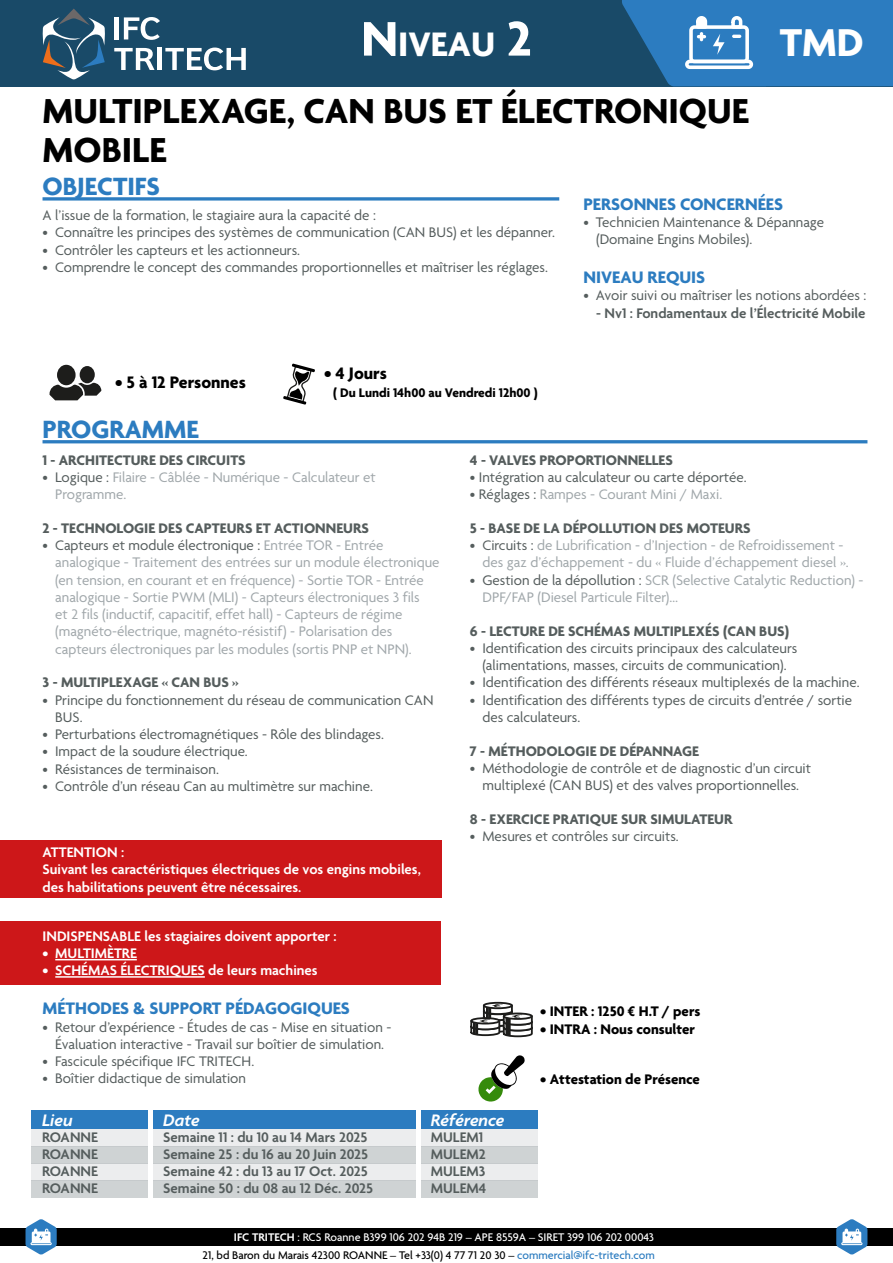
<style>
.page{position:relative;width:893px;height:1263px;background:#fff}
.page>*{position:absolute;margin:0;border:0;box-sizing:border-box;transform-origin:0 0}
.t1{font:700 42px "Agenda";color:#fff}
.t2{font:700 37.5px/39px "Agenda";color:#000}
.t3{font:700 36.75px "Agenda";color:#fff}
.t4{font:700 27px "Agenda";color:#2c7cc0}
.t5{font:700 18px "Agenda";color:#2c7cc0}
.t6{font:700 18px "Agenda";color:#000}
.t7{font:italic 600 18px "Agenda";color:#fff}
.t8{font:15px/17.2px "Agenda";color:#555d5d;text-align:center}
.t9{font:15px/17.2px "Agenda";color:#a0a7aa}
.t10{font:700 15px "Agenda";color:#555d5d}
.t11{font:600 15px/17.2px "Agenda";color:#fff}
.t12{font:600 15px "Agenda";color:#555d5d}
.t13{font:700 15px "Agenda";color:#000}
.t14{font:700 13.5px "Agenda";color:#000}
.t15{font:500 12px/17.5px "Agenda";color:#fff;text-align:right}
.s1{font-size:52.5px}
.s2{color:#555d5d}
.s3{font-weight:600}
.s4{color:#000}
.s5{color:#2c7cc0}
</style>
<div class="page">
<div style="left:0;top:1228px;width:893px;height:17px;background:#000"></div>
<svg style="left:26px;top:1219px;width:31px;height:36px"></svg>
<svg style="left:836px;top:1219px;width:31px;height:36px"></svg>
<div style="left:0;top:1px;width:893px;height:85px;background:#194a68"></div>
<svg style="left:0;top:0;width:622px;height:71px"></svg>
<svg style="left:49px;top:365px;width:53px;height:36px"></svg>
<svg style="left:283px;top:363px;width:32px;height:42px"></svg>
<svg style="left:114px;top:48px;width:41px;height:22px"></svg>
<hr style="left:158px;top:48px;width:4px;height:22px;background:#fff">
<svg style="left:165px;top:48px;width:81px;height:22px"></svg>
<div style="left:114px;top:17px;width:5px;height:22px;background:#fff"></div>
<svg style="left:124px;top:17px;width:36px;height:23px"></svg>
<svg style="left:42px;top:9px;width:64px;height:70px"></svg>
<svg style="left:622px;top:0;width:271px;height:87px;background:#357ebb"></svg>
<hr style="left:43px;top:440px;width:824px;height:3px;background:#2c7cc0">
<svg style="left:43px;top:197px;width:516px;height:4px;background:#5092ca"></svg>
<svg style="left:478px;top:1055px;width:47px;height:46px"></svg>
<div style="left:483px;top:1002px;width:30px;height:7px;border:2px solid #1d1d1b;border-radius:50%"></div>
<svg style="left:470px;top:1004px;width:63px;height:33px"></svg>
<hr style="left:505px;top:1018px;width:3px;height:17px;background:#1d1d1b">
<hr style="left:508px;top:1018px;width:3px;height:18px;background:#1d1d1b">
<div style="left:0;top:840px;width:442px;height:58px;background:#cd1719"></div>
<div style="left:0;top:921px;width:440px;height:64px;background:#cd1719"></div>
<hr style="left:55px;top:959px;width:82px;height:1px;background:#fff">
<hr style="left:55px;top:976px;width:150px;height:2px;background:#fff">
<div style="left:31px;top:1129px;width:507px;height:17px;background:#ecedee"></div>
<div style="left:31px;top:1163px;width:507px;height:17px;background:#ecedee"></div>
<div style="left:31px;top:1146px;width:507px;height:17px;background:#cfd3d4"></div>
<div style="left:31px;top:1180px;width:507px;height:17px;background:#cfd3d4"></div>
<div style="left:31px;top:1110px;width:507px;height:19px;background:#2c7cc0"></div>
<hr style="left:149px;top:1110px;width:4px;height:87px;background:#fff">
<hr style="left:416px;top:1110px;width:4px;height:87px;background:#fff">
<h3 class="t3" style="left:361px;top:24px;width:172px"><span class="s1">N</span>IVEAU <span class="s1">2</span></h3>
<h2 class="t2" style="left:43px;top:93px;width:708px">MULTIPLEXAGE, CAN BUS ET ÉLECTRONIQUE<br>MOBILE</h2>
<h1 class="t1" style="left:780px;top:20px;width:86px">TMD</h1>
<h3 class="t4" style="left:43px;top:172px;width:119px">OBJECTIFS</h3>
<p class="t8" style="left:43px;top:208px;width:335px">A l’issue de la formation, le stagiaire aura la capacité de :</p>
<p class="t8" style="left:43px;top:225px;width:514px">• Connaître les principes des systèmes de communication (CAN BUS) et les dépanner.</p>
<p class="t8" style="left:43px;top:242px;width:259px">• Contrôler les capteurs et les actionneurs.</p>
<p class="t8" style="left:43px;top:259px;width:507px">• Comprendre le concept des commandes proportionnelles et maîtriser les réglages.</p>
<p class="t6" style="left:115px;top:373px;width:132px">• 5 à 12 Personnes</p>
<h3 class="t4" style="left:43px;top:415px;width:158px">PROGRAMME</h3>
<p class="t6" style="left:324px;top:364px;width:64px">• 4 Jours</p>
<p class="t14" style="left:333px;top:385px;width:206px">( Du Lundi 14h00 au Vendredi 12h00 )</p>
<p class="t5" style="left:583px;top:194px;width:201px">PERSONNES CONCERNÉES</p>
<p class="t8" style="left:596px;top:214px;width:229px;text-align:left;text-indent:-13px">• Technicien Maintenance &amp; Dépannage (Domaine Engins Mobiles).</p>
<p class="t5" style="left:583px;top:268px;width:123px">NIVEAU REQUIS</p>
<p class="t8" style="left:583px;top:288px;width:284px">• Avoir suivi ou maîtriser les notions abordées :</p>
<p class="t12" style="left:596px;top:305px;width:271px">- Nv1 : Fondamentaux de l’Électricité Mobile</p>
<p class="t10" style="left:43px;top:452px;width:205px">1 - ARCHITECTURE DES CIRCUITS</p>
<p class="t9" style="left:55px;top:469px;width:322px;text-indent:-13px"><span class="s2">• Logique :</span> Filaire - Câblée - Numérique - Calculateur et<br>Programme.</p>
<p class="t10" style="left:43px;top:520px;width:328px">2 - TECHNOLOGIE DES CAPTEURS ET ACTIONNEURS</p>
<p class="t9" style="left:55px;top:537px;width:386px;text-indent:-13px"><span class="s2">• Capteurs et module électronique :</span> Entrée TOR - Entrée analogique - Traitement des entrées sur un module électronique (en tension, en courant et en fréquence) - Sortie TOR - Entrée analogique - Sortie PWM (MLI) - Capteurs électroniques 3 fils<br>et 2 fils (inductif, capacitif, effet hall) - Capteurs de régime (magnéto-électrique, magnéto-résistif) - Polarisation des capteurs électroniques par les modules (sortis PNP et NPN).</p>
<p class="t10" style="left:43px;top:674px;width:198px">3 - MULTIPLEXAGE « CAN BUS »</p>
<p class="t8" style="left:55px;top:692px;width:380px;text-align:left;text-indent:-13px">• Principe du fonctionnement du réseau de communication CAN<br>BUS.</p>
<p class="t8" style="left:43px;top:726px;width:343px">• Perturbations électromagnétiques - Rôle des blindages.</p>
<p class="t8" style="left:43px;top:744px;width:207px">• Impact de la soudure électrique.</p>
<p class="t8" style="left:43px;top:761px;width:178px">• Résistances de terminaison.</p>
<p class="t8" style="left:43px;top:778px;width:332px">• Contrôle d’un réseau Can au multimètre sur machine.</p>
<p class="t11" style="left:43px;top:844px;width:380px">ATTENTION :<br>Suivant les caractéristiques électriques de vos engins mobiles, des habilitations peuvent être nécessaires.</p>
<p class="t11" style="left:43px;top:928px;width:296px">INDISPENSABLE les stagiaires doivent apporter :</p>
<p class="t11" style="left:43px;top:946px;width:96px">• MULTIMÈTRE</p>
<p class="t11" style="left:43px;top:963px;width:277px">• SCHÉMAS ÉLECTRIQUES de leurs machines</p>
<p class="t5" style="left:43px;top:999px;width:309px">MÉTHODES &amp; SUPPORT PÉDAGOGIQUES</p>
<p class="t8" style="left:43px;top:1019px;width:350px">• Retour d’expérience - Études de cas - Mise en situation -<br>Évaluation interactive - Travail sur boîtier de simulation.</p>
<p class="t8" style="left:43px;top:1054px;width:213px">• Fascicule spécifique IFC TRITECH.</p>
<p class="t8" style="left:43px;top:1071px;width:205px">• Boîtier didactique de simulation</p>
<p class="t10" style="left:470px;top:452px;width:204px">4 - VALVES PROPORTIONNELLES</p>
<p class="t8" style="left:470px;top:469px;width:278px">• Intégration au calculateur ou carte déportée.</p>
<p class="t9" style="left:470px;top:486px;width:254px"><span class="s2">• Réglages :</span> Rampes - Courant Mini / Maxi.</p>
<p class="t10" style="left:470px;top:520px;width:282px">5 - BASE DE LA DÉPOLLUTION DES MOTEURS</p>
<p class="t9" style="left:483px;top:537px;width:368px;text-indent:-13px"><span class="s2">• Circuits :</span> de Lubrification - d’Injection - de Refroidissement - des gaz d’échappement - du « Fluide d’échappement diesel ».</p>
<p class="t9" style="left:483px;top:572px;width:382px;text-indent:-13px"><span class="s2">• Gestion de la dépollution :</span> SCR (Selective Catalytic Reduction) -<br>DPF/FAP (Diesel Particule Filter)…</p>
<p class="t10" style="left:470px;top:623px;width:321px">6 - LECTURE DE SCHÉMAS MULTIPLEXÉS (CAN BUS)</p>
<p class="t8" style="left:470px;top:640px;width:329px">• Identification des circuits principaux des calculateurs (alimentations, masses, circuits de communication).</p>
<p class="t8" style="left:470px;top:675px;width:391px">• Identification des différents réseaux multiplexés de la machine.</p>
<p class="t8" style="left:483px;top:692px;width:371px;text-align:left;text-indent:-13px">• Identification des différents types de circuits d’entrée / sortie des calculateurs.</p>
<p class="t10" style="left:470px;top:743px;width:231px">7 - MÉTHODOLOGIE DE DÉPANNAGE</p>
<p class="t8" style="left:470px;top:760px;width:343px">• Méthodologie de contrôle et de diagnostic d’un circuit multiplexé (CAN BUS) et des valves proportionnelles.</p>
<p class="t10" style="left:470px;top:811px;width:264px">8 - EXERCICE PRATIQUE SUR SIMULATEUR</p>
<p class="t8" style="left:470px;top:828px;width:210px">• Mesures et contrôles sur circuits.</p>
<p class="t13" style="left:540px;top:1003px;width:162px">• INTER : 1250 € H.T / pers</p>
<p class="t13" style="left:540px;top:1021px;width:156px">• INTRA : Nous consulter</p>
<p class="t13" style="left:540px;top:1071px;width:161px">• Attestation de Présence</p>
<p class="t7" style="left:42px;top:1111px;width:32px">Lieu</p>
<p class="t12" style="left:42px;top:1129px;width:57px">ROANNE</p>
<p class="t12" style="left:42px;top:1163px;width:57px">ROANNE</p>
<p class="t12" style="left:42px;top:1146px;width:57px">ROANNE</p>
<p class="t12" style="left:42px;top:1180px;width:57px">ROANNE</p>
<p class="t7" style="left:163px;top:1111px;width:38px">Date</p>
<p class="t7" style="left:431px;top:1111px;width:75px">Référence</p>
<p class="t12" style="left:163px;top:1129px;width:206px">Semaine 11 : du 10 au 14 Mars 2025</p>
<p class="t12" style="left:163px;top:1163px;width:206px">Semaine 42 : du 13 au 17 Oct. 2025</p>
<p class="t12" style="left:163px;top:1146px;width:206px">Semaine 25 : du 16 au 20 Juin 2025</p>
<p class="t12" style="left:163px;top:1180px;width:211px">Semaine 50 : du 08 au 12 Déc. 2025</p>
<p class="t12" style="left:431px;top:1129px;width:54px">MULEM1</p>
<p class="t12" style="left:431px;top:1163px;width:56px">MULEM3</p>
<p class="t12" style="left:431px;top:1146px;width:57px">MULEM2</p>
<p class="t12" style="left:431px;top:1180px;width:57px">MULEM4</p>
<p class="t15" style="left:203px;top:1229px;width:454px"><span class="s3">IFC TRITECH</span> : RCS Roanne B399 106 202 94B 219 – APE 8559A – SIRET 399 106 202 00043<br><span class="s4">21, bd Baron du Marais 42300 ROANNE – Tel +33(0) 4 77 71 20 30 –</span> <span class="s5">commercial@ifc-tritech.com</span></p>
</div>
